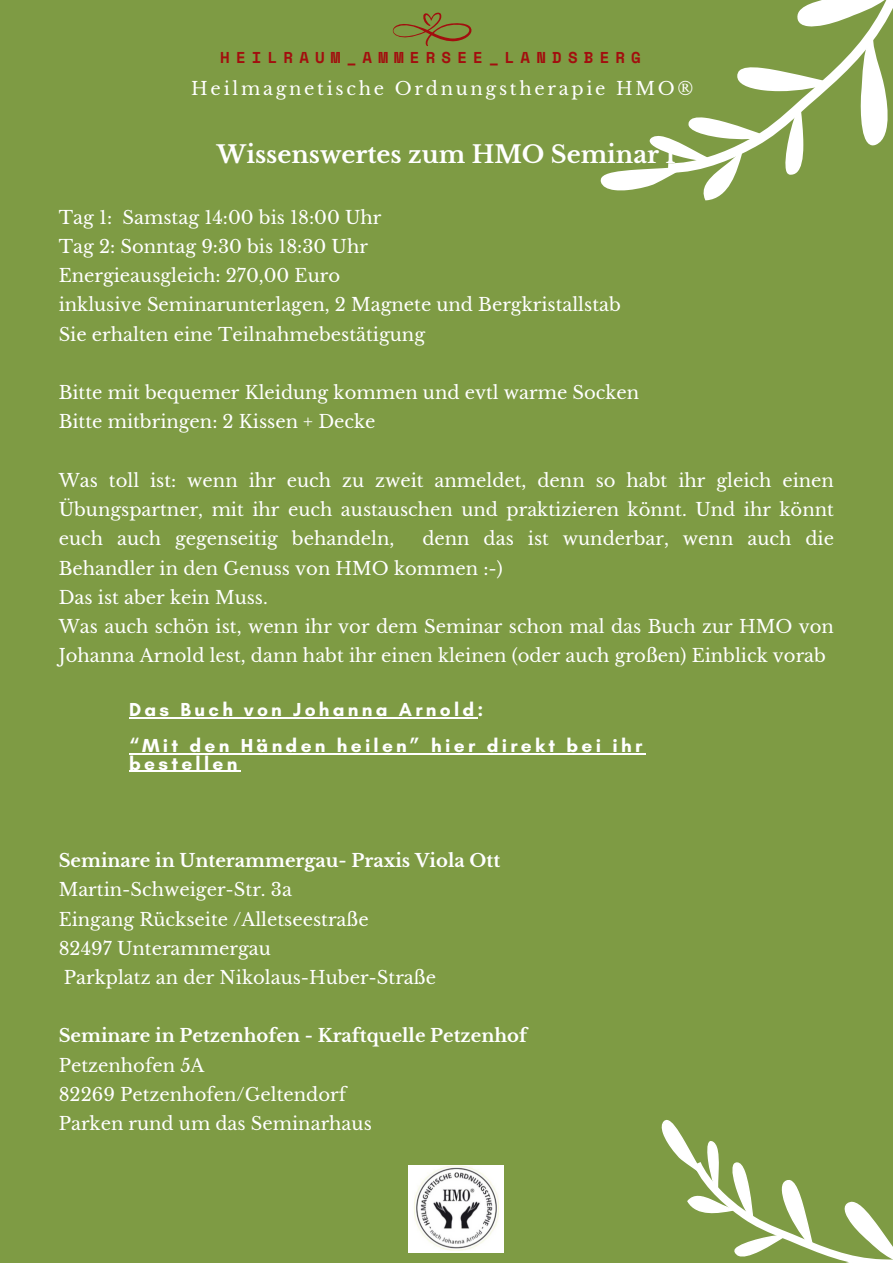
<style>
.page{position:relative;width:893px;height:1264px;background:#fff}
.page>*{position:absolute;margin:0;border:0;box-sizing:border-box;transform-origin:0 0}
.t1{font:700 24px "Libre Baskerville";color:#fff}
.t2{font:700 19.2px/18px "Glacial Indifference";letter-spacing:.17em;color:#fff}
.t3{font:18px/29.2px "Libre Baskerville";color:#fff}
.t4{font:700 18px "Libre Baskerville";color:#fff}
.t5{font:18px "Libre Baskerville";letter-spacing:.15em;color:#fff}
.t6{font:700 15.75px "Space Mono";letter-spacing:.395em;color:#a20e0e}
</style>
<div class="page">
<div style="left:0;top:0;width:892px;height:1262px;background:#7e9b44"></div>
<svg style="left:600px;top:0;width:292px;height:201px"></svg>
<svg style="left:661px;top:1119px;width:231px;height:143px"></svg>
<hr style="left:129px;top:717px;width:348px;height:1px;background:#fff">
<hr style="left:129px;top:753px;width:516px;height:1px;background:#fff">
<hr style="left:129px;top:771px;width:111px;height:1px;background:#fff">
<img style="left:408px;top:1165px;width:96px;height:87px">
<svg style="left:392px;top:12px;width:80px;height:34px"></svg>
<p class="t6" style="left:220px;top:45px;width:422px">HEILRAUM_AMMERSEE_LANDSBERG</p>
<p class="t5" style="left:191px;top:77px;width:503px">Heilmagnetische Ordnungstherapie HMO®</p>
<p class="t1" style="left:217px;top:140px;width:460px">Wissenswertes zum HMO Seminar I</p>
<p class="t3" style="left:59px;top:203px;width:324px">Tag 1: Samstag 14:00 bis 18:00 Uhr</p>
<p class="t3" style="left:59px;top:232px;width:311px">Tag 2: Sonntag 9:30 bis 18:30 Uhr</p>
<p class="t3" style="left:59px;top:261px;width:283px">Energieausgleich: 270,00 Euro</p>
<p class="t3" style="left:59px;top:290px;width:563px">inklusive Seminarunterlagen, 2 Magnete und Bergkristallstab</p>
<p class="t3" style="left:59px;top:320px;width:368px">Sie erhalten eine Teilnahmebestätigung</p>
<p class="t3" style="left:59px;top:378px;width:582px">Bitte mit bequemer Kleidung kommen und evtl warme Socken</p>
<p class="t3" style="left:59px;top:407px;width:318px">Bitte mitbringen: 2 Kissen + Decke</p>
<p class="t3" style="left:59px;top:466px;width:776px;text-align:justify">Was toll ist: wenn ihr euch zu zweit anmeldet, denn so habt ihr gleich einen Übungspartner, mit ihr euch austauschen und praktizieren könnt. Und ihr könnt euch auch gegenseitig behandeln,</p>
<p class="t3" style="left:59px;top:524px;width:776px;text-indent:363px">denn das ist wunderbar, wenn auch die<br>Behandler in den Genuss von HMO kommen :-)</p>
<p class="t3" style="left:59px;top:583px;width:211px">Das ist aber kein Muss.</p>
<p class="t3" style="left:59px;top:612px;width:776px">Was auch schön ist, wenn ihr vor dem Seminar schon mal das Buch zur HMO von<br>Johanna Arnold lest, dann habt ihr einen kleinen (oder auch großen) Einblick vorab</p>
<p class="t2" style="left:129px;top:700px;width:356px">Das Buch von Johanna Arnold:</p>
<p class="t2" style="left:129px;top:736px;width:514px">“Mit den Händen heilen” hier direkt bei ihr bestellen</p>
<p class="t4" style="left:59px;top:849px;width:443px">Seminare in Unterammergau- Praxis Viola Ott</p>
<p class="t3" style="left:59px;top:875px;width:235px">Martin-Schweiger-Str. 3a</p>
<p class="t3" style="left:59px;top:904px;width:311px">Eingang Rückseite /Alletseestraße</p>
<p class="t3" style="left:59px;top:933px;width:214px">82497 Unterammergau</p>
<p class="t3" style="left:64px;top:963px;width:373px">Parkplatz an der Nikolaus-Huber-Straße</p>
<p class="t4" style="left:59px;top:1025px;width:470px">Seminare in Petzenhofen - Kraftquelle Petzenhof</p>
<p class="t3" style="left:59px;top:1050px;width:147px">Petzenhofen 5A</p>
<p class="t3" style="left:59px;top:1080px;width:289px">82269 Petzenhofen/Geltendorf</p>
<p class="t3" style="left:59px;top:1109px;width:314px">Parken rund um das Seminarhaus</p>
</div>
